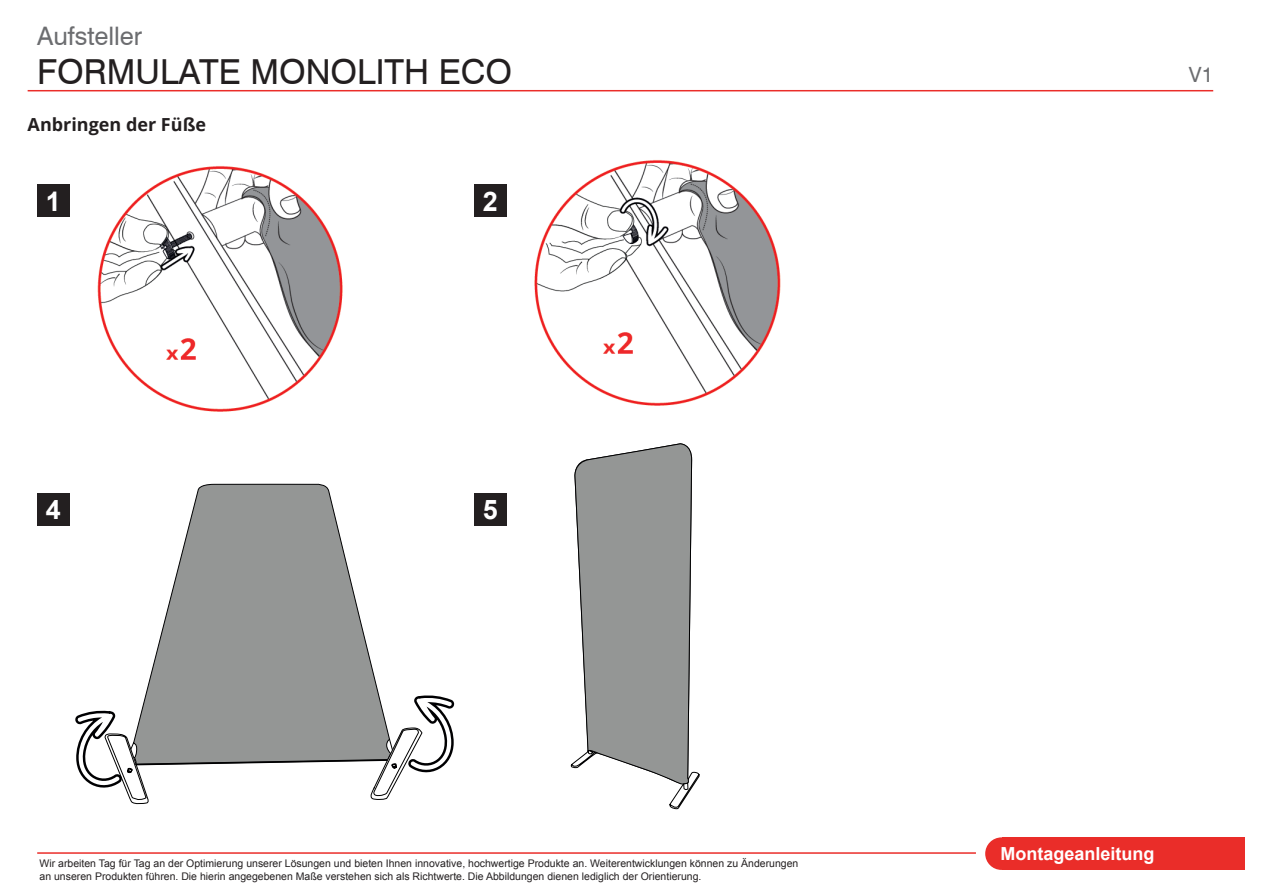
<style>
.page{position:relative;width:1263px;height:893px;background:#fff}
.page>*{position:absolute;margin:0;border:0;box-sizing:border-box;transform-origin:0 0}
.t1{font:34.5px "Swiss 721 BT";color:#231f20}
.t2{font:700 27px "Arial";color:#fff}
.t3{font:25.5px "Swiss 721 BT";color:#6c6d70}
.t4{font:21px "Swiss 721 BT";color:#6c6d70}
.t5{font:700 18px "Arial";color:#fff}
.t6{font:700 18px "Open Sans";color:#231f20}
.t7{font:10.5px/12.6px "Arial";color:#231f20}
</style>
<div class="page">
<div style="left:985px;top:837px;width:33px;height:33px;background:#ea2d29;border-radius:50%"></div>
<div style="left:1002px;top:837px;width:243px;height:33px;background:#ea2d29"></div>
<hr style="left:37px;top:852px;width:939px;height:2px;background:#ea2d29">
<hr style="left:28px;top:90px;width:1185px;height:1px;background:#ea2d29">
<div style="left:37px;top:493px;width:32px;height:33px;background:#231f20"></div>
<div style="left:474px;top:493px;width:32px;height:33px;background:#231f20"></div>
<svg style="left:146px;top:483px;width:233px;height:209px"></svg>
<svg style="left:75px;top:692px;width:380px;height:113px"></svg>
<svg style="left:574px;top:444px;width:118px;height:410px"></svg>
<div style="left:37px;top:185px;width:32px;height:32px;background:#231f20"></div>
<div style="left:474px;top:185px;width:32px;height:32px;background:#231f20"></div>
<img style="left:97px;top:166px;width:246px;height:246px">
<img style="left:534px;top:160px;width:247px;height:246px">
<h3 class="t3" style="left:37px;top:21px;width:107px">Aufsteller</h3>
<h1 class="t1" style="left:37px;top:50px;width:476px">FORMULATE MONOLITH ECO</h1>
<h3 class="t4" style="left:1189px;top:62px;width:26px">V1</h3>
<h3 class="t6" style="left:28px;top:112px;width:180px">Anbringen der Füße</h3>
<h2 class="t2" style="left:46px;top:182px;width:17px">1</h2>
<h2 class="t2" style="left:483px;top:182px;width:17px">2</h2>
<h2 class="t2" style="left:46px;top:491px;width:17px">4</h2>
<h2 class="t2" style="left:483px;top:491px;width:17px">5</h2>
<p class="t7" style="left:40px;top:857px;width:760px">Wir arbeiten Tag für Tag an der Optimierung unserer Lösungen und bieten Ihnen innovative, hochwertige Produkte an. Weiterentwicklungen können zu Änderungen an unseren Produkten führen. Die hierin angegebenen Maße verstehen sich als Richtwerte. Die Abbildungen dienen lediglich der Orientierung.</p>
<h3 class="t5" style="left:1000px;top:841px;width:156px">Montageanleitung</h3>
</div>
